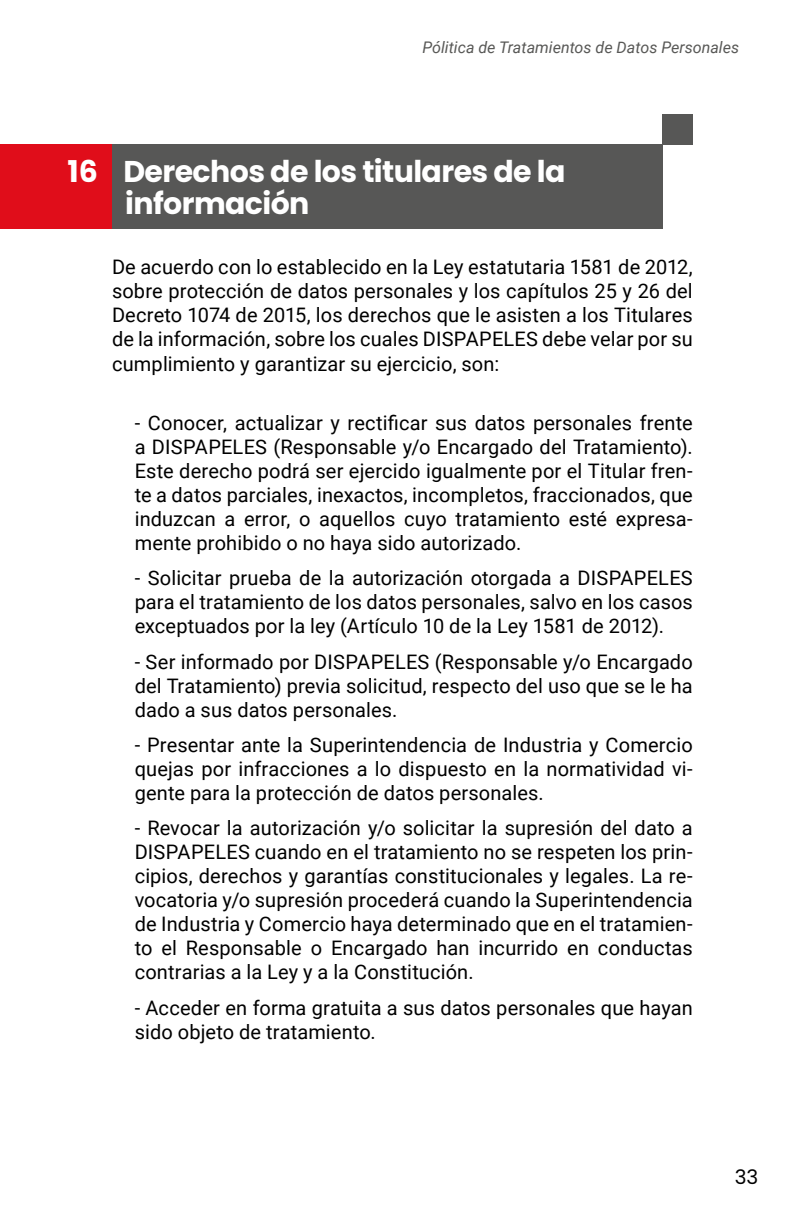
<style>
.page{position:relative;width:794px;height:1225px;background:#fff}
.page>*{position:absolute;margin:0;border:0;box-sizing:border-box;transform-origin:0 0}
.t1{font:700 30px/32px "Poppins";letter-spacing:-.02em;color:#fff}
.t2{font:20px/24px "Roboto";letter-spacing:.005em;color:#000;text-align:justify}
.t3{font:20px "Poppins";color:#000}
.t4{font:italic 16px "Roboto";color:#585856}
</style>
<div class="page">
<div style="left:0;top:145px;width:112px;height:84px;background:#e00d1a"></div>
<div style="left:112px;top:145px;width:550px;height:84px;background:#575756"></div>
<div style="left:662px;top:114px;width:31px;height:31px;background:#575756"></div>
<p class="t4" style="left:422px;top:36px;width:318px">Pólitica de Tratamientos de Datos Personales</p>
<h1 class="t1" style="left:125px;top:155px;width:442px;text-indent:-58px">16 Derechos de los titulares de la información</h1>
<p class="t2" style="left:112px;top:255px;width:582px">De acuerdo con lo establecido en la Ley estatutaria 1581 de 2012, sobre protección de datos personales y los capítulos 25 y 26 del Decreto 1074 de 2015, los derechos que le asisten a los Titulares de la información, sobre los cuales DISPAPELES debe velar por su cumplimiento y garantizar su ejercicio, son:</p>
<p class="t2" style="left:135px;top:410px;width:559px">- Conocer, actualizar y rectificar sus datos personales frente a DISPAPELES (Responsable y/o Encargado del Tratamiento).<br>Este derecho podrá ser ejercido igualmente por el Titular fren&shy;te a datos parciales, inexactos, incompletos, fraccionados, que induzcan a error, o aquellos cuyo tratamiento esté expresa&shy;mente prohibido o no haya sido autorizado.</p>
<p class="t2" style="left:135px;top:565px;width:559px">- Solicitar prueba de la autorización otorgada a DISPAPELES para el tratamiento de los datos personales, salvo en los casos exceptuados por la ley (Artículo 10 de la Ley 1581 de 2012).</p>
<p class="t2" style="left:135px;top:649px;width:559px">- Ser informado por DISPAPELES (Responsable y/o Encargado del Tratamiento) previa solicitud, respecto del uso que se le ha dado a sus datos personales.</p>
<p class="t2" style="left:135px;top:732px;width:559px">- Presentar ante la Superintendencia de Industria y Comercio quejas por infracciones a lo dispuesto en la normatividad vi&shy;gente para la protección de datos personales.</p>
<p class="t2" style="left:135px;top:815px;width:559px">- Revocar la autorización y/o solicitar la supresión del dato a DISPAPELES cuando en el tratamiento no se respeten los prin&shy;cipios, derechos y garantías constitucionales y legales. La re&shy;vocatoria y/o supresión procederá cuando la Superintendencia de Industria y Comercio haya determinado que en el tratamien&shy;to el Responsable o Encargado han incurrido en conductas contrarias a la Ley y a la Constitución.</p>
<p class="t2" style="left:135px;top:995px;width:559px">- Acceder en forma gratuita a sus datos personales que hayan sido objeto de tratamiento.</p>
<p class="t3" style="left:734px;top:1165px;width:25px">33</p>
</div>
